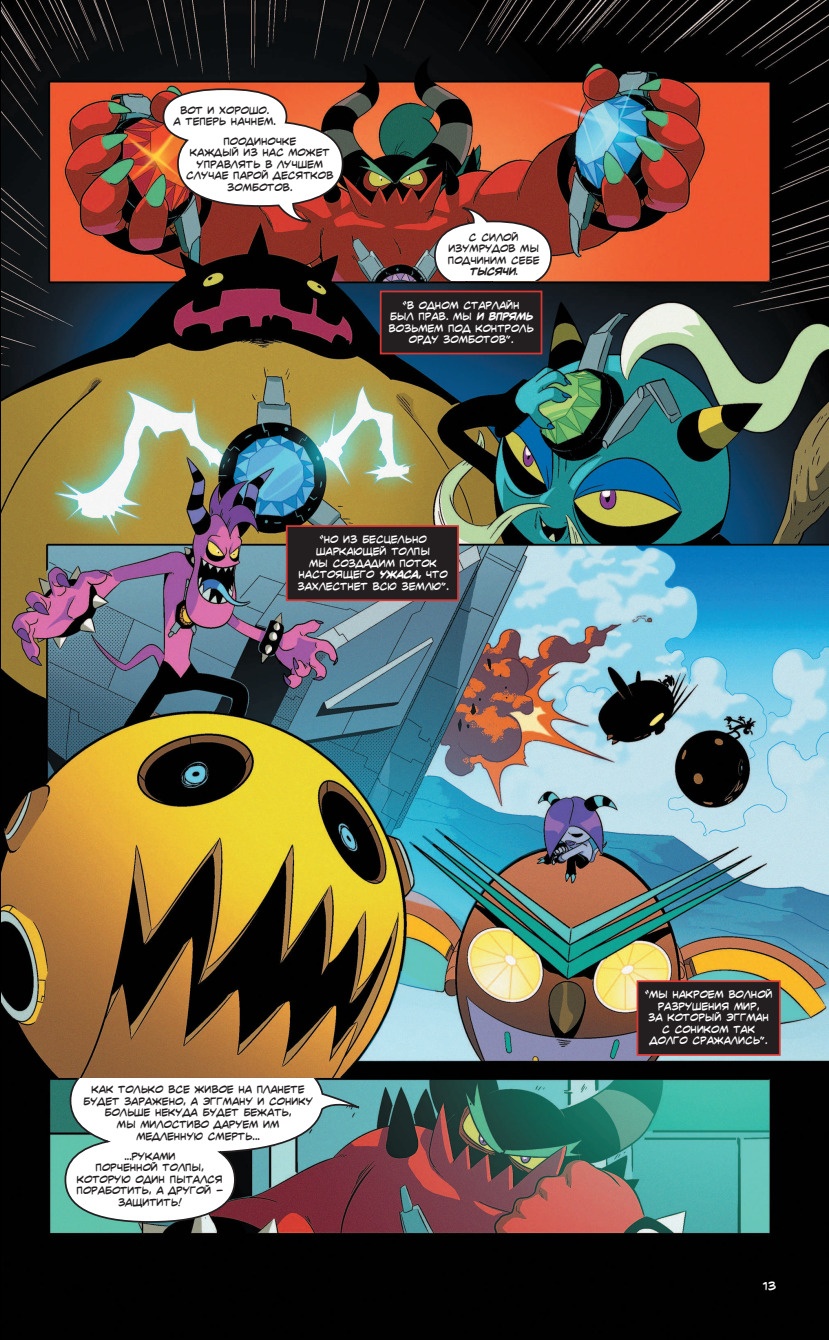
<style>
.page{position:relative;width:829px;height:1340px;background:#fff}
.page>*{position:absolute;margin:0;border:0;box-sizing:border-box;transform-origin:0 0}
.t1{font:10.5px "dd Sonic Hand Made";color:#fff}
.t2{font:9.62px/11.5px "dd Sonic Hand Made";color:#231f20;text-align:center;scale:.96 1}
.t3{font:9.62px/11.5px "dd Sonic Hand Made";color:#fff;text-align:center;scale:.96 1}
.s1{font-weight:700;font-style:italic}
</style>
<div class="page">
<img style="left:0;top:0;width:828px;height:1339px">
<svg style="left:162px;top:87px;width:182px;height:138px"></svg>
<div style="left:637px;top:981px;width:142px;height:73px;background:#231f20"></div>
<div style="left:636px;top:980px;width:144px;height:75px;border:2px solid #d93733"></div>
<div style="left:380px;top:291px;width:161px;height:62px;background:#231f20"></div>
<div style="left:380px;top:290px;width:162px;height:64px;border:2px solid #d93733"></div>
<div style="left:287px;top:526px;width:171px;height:74px;background:#231f20"></div>
<div style="left:286px;top:525px;width:173px;height:76px;border:2px solid #d93733"></div>
<svg style="left:433px;top:203px;width:119px;height:78px"></svg>
<svg style="left:64px;top:1078px;width:296px;height:145px"></svg>
<p class="t2" style="left:173px;top:104px;width:108px">Вот и хорошо.<br>А теперь начнем.</p>
<p class="t2" style="left:186px;top:135px;width:155px">Поодиночке<br>каждый из нас может управлять в лучшем случае парой десятков зомботов.</p>
<p class="t2" style="left:448px;top:230px;width:97px">С силой изумрудов мы подчиним себе <span class="s1">тысячи</span>.</p>
<p class="t3" style="left:388px;top:298px;width:152px">“В одном Старлайн<br>был прав. Мы <span class="s1">и впрямь </span>возьмем под контроль орду зомботов”.</p>
<p class="t3" style="left:297px;top:533px;width:159px">“Но из бесцельно шаркающей толпы<br>мы создадим поток настоящего <span class="s1">ужаса,</span> что захлестнет всю землю”.</p>
<p class="t2" style="left:83px;top:1083px;width:241px">Как только все живое на планете будет заражено, а Эггману и Сонику больше некуда будет бежать,<br>мы милостиво даруем им медленную смерть...</p>
<p class="t2" style="left:77px;top:1149px;width:154px">...руками<br>порченной толпы, которую один пытался поработить, а другой — защитить!</p>
<p class="t3" style="left:644px;top:987px;width:135px">“Мы накроем волной разрушения мир,<br>за который Эггман с Соником так долго сражались”.</p>
<p class="t1" style="left:762px;top:1280px;width:15px">13</p>
</div>
